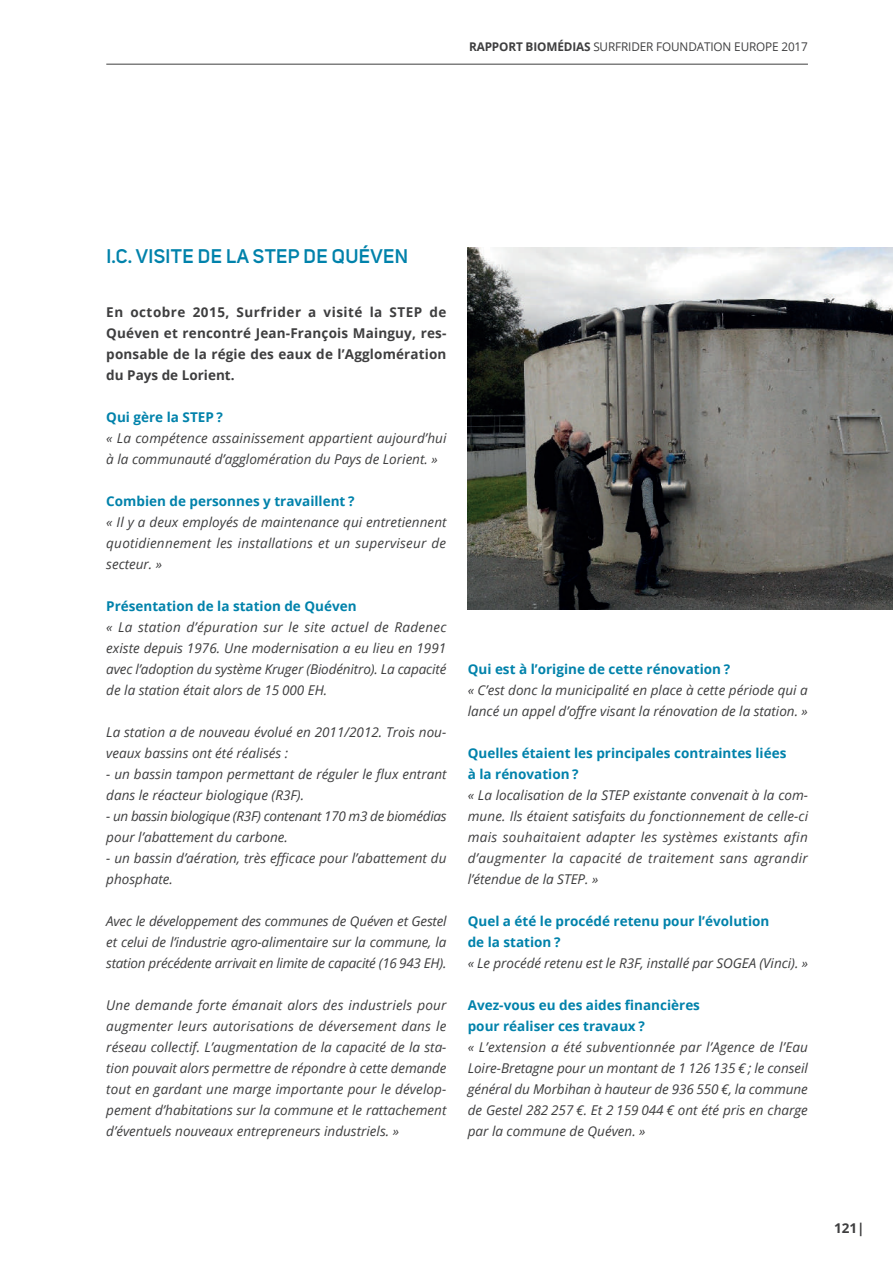
<style>
.page{position:relative;width:893px;height:1263px;background:#fff}
.page>*{position:absolute;margin:0;border:0;box-sizing:border-box;transform-origin:0 0}
.t1{font:600 19.5px "Uni Sans";letter-spacing:.02em;color:#0082ab}
.t2{font:italic 13.5px/21px "Open Sans";color:#3e3e3f;text-align:justify}
.t3{font:700 13.5px/21px "Open Sans";color:#0082ab}
.t4{font:700 13.5px/21px "Open Sans";letter-spacing:.01em;color:#3e3e3f;text-align:justify}
.t5{font:italic 13.5px/21px "Open Sans";letter-spacing:-.02em;color:#3e3e3f}
.t6{font:12px "Open Sans";letter-spacing:-.01em;color:#3e3e3f}
.s1{font-weight:700}
</style>
<div class="page">
<hr style="left:106px;top:64px;width:702px;height:1px;background:#3e3e3f">
<img style="left:468px;top:248px;width:425px;height:361px">
<p class="t6" style="left:469px;top:38px;width:340px"><span class="s1">RAPPORT BIOMÉDIAS</span> SURFRIDER FOUNDATION EUROPE 2017</p>
<h1 class="t1" style="left:106px;top:245px;width:303px">I.C. VISITE DE LA STEP DE QUÉVEN</h1>
<p class="t4" style="left:106px;top:301px;width:342px">En octobre 2015, Surfrider a visité la STEP de Quéven et rencontré Jean-François Mainguy, res&shy;ponsable de la régie des eaux de l’Agglomération du Pays de Lorient.</p>
<p class="t3" style="left:106px;top:406px;width:118px">Qui gère la STEP ?</p>
<p class="t2" style="left:106px;top:427px;width:342px">« La compétence assainissement appartient aujourd’hui à la communauté d’agglomération du Pays de Lorient. »</p>
<p class="t3" style="left:106px;top:490px;width:250px">Combien de personnes y travaillent ?</p>
<p class="t2" style="left:106px;top:511px;width:342px">« Il y a deux employés de maintenance qui entretiennent quotidiennement les installations et un superviseur de secteur. »</p>
<p class="t3" style="left:106px;top:595px;width:252px">Présentation de la station de Quéven</p>
<p class="t2" style="left:106px;top:616px;width:342px">« La station d’épuration sur le site actuel de Radenec existe depuis 1976. Une modernisation a eu lieu en 1991 avec l’adoption du système Kruger (Biodénitro). La capacité de la station était alors de 15 000 EH.</p>
<p class="t2" style="left:106px;top:721px;width:341px">La station a de nouveau évolué en 2011/2012. Trois nou&shy;veaux bassins ont été réalisés :</p>
<p class="t2" style="left:106px;top:763px;width:342px">- un bassin tampon permettant de réguler le flux entrant dans le réacteur biologique (R3F).</p>
<p class="t5" style="left:106px;top:805px;width:342px">- un bassin biologique (R3F) contenant 170 m3 de biomédias pour l’abattement du carbone.</p>
<p class="t2" style="left:106px;top:847px;width:342px">- un bassin d’aération, très efficace pour l’abattement du phosphate.</p>
<p class="t2" style="left:106px;top:910px;width:342px">Avec le développement des communes de Quéven et Gestel et celui de l’industrie agro-alimentaire sur la commune, la station précédente arrivait en limite de capacité (16 943 EH).</p>
<p class="t2" style="left:106px;top:994px;width:342px">Une demande forte émanait alors des industriels pour augmenter leurs autorisations de déversement dans le réseau collectif. L’augmentation de la capacité de la sta&shy;tion pouvait alors permettre de répondre à cette demande tout en gardant une marge importante pour le dévelop&shy;pement d’habitations sur la commune et le rattachement d’éventuels nouveaux entrepreneurs industriels. »</p>
<p class="t3" style="left:468px;top:658px;width:264px">Qui est à l’origine de cette rénovation ?</p>
<p class="t2" style="left:468px;top:679px;width:342px">« C’est donc la municipalité en place à cette période qui a lancé un appel d’offre visant la rénovation de la station. »</p>
<p class="t3" style="left:468px;top:742px;width:320px">Quelles étaient les principales contraintes liées à la rénovation ?</p>
<p class="t2" style="left:468px;top:784px;width:342px">« La localisation de la STEP existante convenait à la com&shy;mune. Ils étaient satisfaits du fonctionnement de celle-ci mais souhaitaient adapter les systèmes existants afin d’augmenter la capacité de traitement sans agrandir l’étendue de la STEP. »</p>
<p class="t3" style="left:468px;top:910px;width:303px">Quel a été le procédé retenu pour l’évolution de la station ?</p>
<p class="t2" style="left:468px;top:952px;width:342px">« Le procédé retenu est le R3F, installé par SOGEA (Vinci). »</p>
<p class="t3" style="left:468px;top:994px;width:234px">Avez-vous eu des aides financières pour réaliser ces travaux ?</p>
<p class="t2" style="left:468px;top:1036px;width:342px">« L’extension a été subventionnée par l’Agence de l’Eau Loire-Bretagne pour un montant de 1 126 135 € ; le conseil général du Morbihan à hauteur de 936 550 €, la commune de Gestel 282 257 €. Et 2 159 044 € ont été pris en charge par la commune de Quéven. »</p>
<p class="t4" style="left:834px;top:1217px;width:32px">121|</p>
</div>
